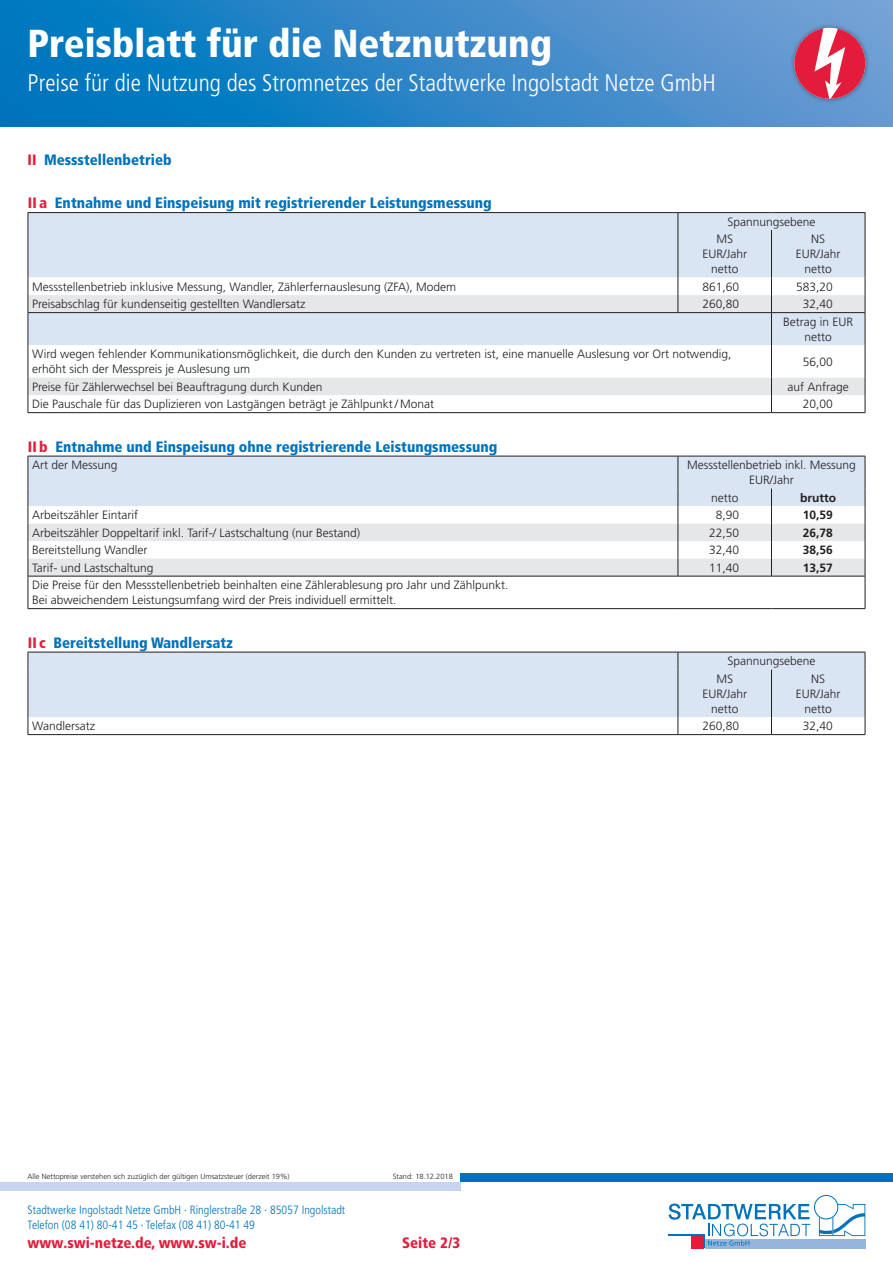
<style>
.page{position:relative;width:893px;height:1263px;background:#fff}
.page>*{position:absolute;margin:0;border:0;box-sizing:border-box;transform-origin:0 0}
.t1{font:900 condensed 39px "Frutiger LT Pro";color:#fff}
.t2{font:300 condensed 24px "Frutiger LT Pro";color:#fff}
.Formularziffer{font:900 condensed 15px "Frutiger LT Pro";color:#0072bc}
.t3{font:900 condensed 15px "Frutiger LT Pro";color:#e41c3b}
.Tabelle_Preisblatt{font:300 12px/15px "Frutiger LT Std";color:#231f20}
.Tabelle_Preisblatt_z{font:300 12px "Frutiger LT Std";color:#231f20}
.t4{font:300 condensed 12px/15.8px "Frutiger LT Std";color:#0072bc}
.Tabelle_Preisblatt_P{font:300 12px "Frutiger LT Std";color:#231f20}
.Tabelle_Preisblatt_P-2{font:700 12px "Frutiger LT Std";color:#231f20}
.Tabelle_Preisblatt_z-2{font:700 12px "Frutiger LT Std";color:#231f20}
.t5{font:300 7.5px "Frutiger LT Std";color:#231f20}
.s1{color:#e41c3b}
</style>
<div class="page">
<div style="left:460px;top:1173px;width:433px;height:9px;background:#0072bc"></div>
<div style="left:0;top:1182px;width:460px;height:9px;background:#c6d5ed"></div>
<svg style="left:0;top:0;width:893px;height:126px;background:#3087c7"></svg>
<div style="left:790px;top:23px;width:80px;height:80px;background:#231f20;opacity:.5"></div>
<svg style="left:794px;top:28px;width:71px;height:71px"></svg>
<svg style="left:669px;top:1195px;width:196px;height:53px"></svg>
<div style="left:29px;top:213px;width:836px;height:65px;background:#dae5f4"></div>
<svg style="left:29px;top:295px;width:836px;height:100px"></svg>
<hr style="left:28px;top:212px;width:650px;height:1px;background:#231f20">
<svg style="left:28px;top:213px;width:1px;height:17px"></svg>
<hr style="left:678px;top:212px;width:93px;height:1px;background:#231f20">
<hr style="left:771px;top:212px;width:94px;height:1px;background:#231f20">
<svg style="left:865px;top:213px;width:1px;height:17px"></svg>
<hr style="left:28px;top:230px;width:1px;height:48px;background:#231f20">
<hr style="left:678px;top:230px;width:1px;height:48px;background:#231f20">
<hr style="left:865px;top:230px;width:1px;height:48px;background:#231f20">
<svg style="left:28px;top:278px;width:1px;height:34px"></svg>
<svg style="left:678px;top:278px;width:1px;height:34px"></svg>
<svg style="left:865px;top:278px;width:1px;height:34px"></svg>
<hr style="left:28px;top:313px;width:1px;height:32px;background:#231f20">
<hr style="left:865px;top:313px;width:1px;height:32px;background:#231f20">
<hr style="left:28px;top:345px;width:1px;height:33px;background:#231f20">
<hr style="left:865px;top:345px;width:1px;height:33px;background:#231f20">
<svg style="left:28px;top:378px;width:1px;height:34px"></svg>
<svg style="left:865px;top:378px;width:1px;height:34px"></svg>
<svg style="left:771px;top:278px;width:1px;height:34px"></svg>
<hr style="left:771px;top:345px;width:1px;height:33px;background:#231f20">
<svg style="left:771px;top:378px;width:1px;height:34px"></svg>
<svg style="left:678px;top:213px;width:1px;height:17px"></svg>
<hr style="left:771px;top:230px;width:1px;height:48px;background:#231f20">
<hr style="left:771px;top:313px;width:1px;height:32px;background:#231f20">
<hr style="left:28px;top:312px;width:650px;height:1px;background:#231f20">
<hr style="left:678px;top:312px;width:93px;height:1px;background:#231f20">
<hr style="left:771px;top:312px;width:94px;height:1px;background:#231f20">
<hr style="left:28px;top:412px;width:650px;height:1px;background:#231f20">
<hr style="left:678px;top:412px;width:93px;height:1px;background:#231f20">
<hr style="left:771px;top:412px;width:94px;height:1px;background:#231f20">
<div style="left:29px;top:653px;width:836px;height:64px;background:#dae5f4"></div>
<hr style="left:28px;top:652px;width:650px;height:1px;background:#231f20">
<svg style="left:28px;top:652px;width:1px;height:18px"></svg>
<hr style="left:678px;top:652px;width:93px;height:1px;background:#231f20">
<hr style="left:771px;top:652px;width:94px;height:1px;background:#231f20">
<svg style="left:865px;top:652px;width:1px;height:18px"></svg>
<hr style="left:28px;top:670px;width:1px;height:47px;background:#231f20">
<hr style="left:678px;top:670px;width:1px;height:47px;background:#231f20">
<hr style="left:865px;top:670px;width:1px;height:47px;background:#231f20">
<svg style="left:28px;top:717px;width:838px;height:18px"></svg>
<svg style="left:678px;top:652px;width:1px;height:18px"></svg>
<hr style="left:771px;top:670px;width:1px;height:47px;background:#231f20">
<hr style="left:28px;top:734px;width:650px;height:1px;background:#231f20">
<hr style="left:678px;top:734px;width:93px;height:1px;background:#231f20">
<hr style="left:771px;top:734px;width:94px;height:1px;background:#231f20">
<hr style="left:28px;top:576px;width:1px;height:32px;background:#231f20">
<hr style="left:865px;top:576px;width:1px;height:32px;background:#231f20">
<svg style="left:28px;top:456px;width:838px;height:120px"></svg>
<hr style="left:28px;top:576px;width:650px;height:1px;background:#231f20">
<hr style="left:678px;top:576px;width:93px;height:1px;background:#231f20">
<hr style="left:771px;top:576px;width:94px;height:1px;background:#231f20">
<hr style="left:28px;top:608px;width:650px;height:1px;background:#231f20">
<hr style="left:678px;top:608px;width:93px;height:1px;background:#231f20">
<hr style="left:771px;top:608px;width:94px;height:1px;background:#231f20">
<h1 class="t1" style="left:28px;top:20px;width:526px">Preisblatt für die Netznutzung</h1>
<h2 class="t2" style="left:28px;top:69px;width:690px">Preise für die Nutzung des Stromnetzes der Stadtwerke Ingolstadt Netze GmbH</h2>
<h3 class="Formularziffer" style="left:28px;top:151px;width:146px"><span class="s1">II</span> Messstellenbetrieb</h3>
<h3 class="Formularziffer" style="left:28px;top:194px;width:465px"><span class="s1">II a</span> Entnahme und Einspeisung mit registrierender Leistungsmessung</h3>
<p class="Tabelle_Preisblatt_z" style="left:727px;top:215px;width:90px">Spannungsebene</p>
<p class="Tabelle_Preisblatt_z" style="left:716px;top:232px;width:18px">MS</p>
<p class="Tabelle_Preisblatt_z" style="left:702px;top:247px;width:46px">EUR/Jahr</p>
<p class="Tabelle_Preisblatt_z" style="left:711px;top:262px;width:29px">netto</p>
<p class="Tabelle_Preisblatt_z" style="left:811px;top:232px;width:16px">NS</p>
<p class="Tabelle_Preisblatt_z" style="left:796px;top:247px;width:46px">EUR/Jahr</p>
<p class="Tabelle_Preisblatt_z" style="left:805px;top:262px;width:29px">netto</p>
<p class="Tabelle_Preisblatt" style="left:32px;top:279px;width:426px">Messstellenbetrieb inklusive Messung, Wandler, Zählerfernauslesung (ZFA), Modem</p>
<p class="Tabelle_Preisblatt_P" style="left:703px;top:280px;width:38px">861,60</p>
<p class="Tabelle_Preisblatt_P" style="left:796px;top:280px;width:38px">583,20</p>
<p class="Tabelle_Preisblatt" style="left:32px;top:297px;width:275px">Preisabschlag für kundenseitig gestellten Wandlersatz</p>
<p class="Tabelle_Preisblatt_P" style="left:703px;top:297px;width:38px">260,80</p>
<p class="Tabelle_Preisblatt_P" style="left:803px;top:297px;width:32px">32,40</p>
<p class="Tabelle_Preisblatt_z" style="left:783px;top:315px;width:72px">Betrag in EUR</p>
<p class="Tabelle_Preisblatt_z" style="left:805px;top:330px;width:29px">netto</p>
<p class="Tabelle_Preisblatt" style="left:32px;top:347px;width:701px">Wird wegen fehlender Kommunikationsmöglichkeit, die durch den Kunden zu vertreten ist, eine manuelle Auslesung vor Ort notwendig, erhöht sich der Messpreis je Auslesung um</p>
<p class="Tabelle_Preisblatt_P" style="left:803px;top:355px;width:32px">56,00</p>
<p class="Tabelle_Preisblatt" style="left:32px;top:379px;width:292px">Preise für Zählerwechsel bei Beauftragung durch Kunden</p>
<p class="Tabelle_Preisblatt_z" style="left:788px;top:380px;width:63px">auf Anfrage</p>
<p class="Tabelle_Preisblatt" style="left:32px;top:397px;width:403px">Die Pauschale für das Duplizieren von Lastgängen beträgt je Zählpunkt / Monat</p>
<p class="Tabelle_Preisblatt_P" style="left:803px;top:397px;width:32px">20,00</p>
<h3 class="Formularziffer" style="left:28px;top:438px;width:471px"><span class="s1">II b</span> Entnahme und Einspeisung ohne registrierende Leistungsmessung</h3>
<p class="Tabelle_Preisblatt_z" style="left:32px;top:458px;width:87px">Art der Messung</p>
<p class="Tabelle_Preisblatt_z" style="left:687px;top:458px;width:170px">Messstellenbetrieb inkl. Messung</p>
<p class="Tabelle_Preisblatt_z" style="left:749px;top:473px;width:46px">EUR/Jahr</p>
<p class="Tabelle_Preisblatt_z" style="left:711px;top:491px;width:29px">netto</p>
<p class="Tabelle_Preisblatt_z-2" style="left:800px;top:491px;width:37px">brutto</p>
<p class="Tabelle_Preisblatt" style="left:32px;top:508px;width:107px">Arbeitszähler Eintarif</p>
<p class="Tabelle_Preisblatt_P" style="left:716px;top:508px;width:25px">8,90</p>
<p class="Tabelle_Preisblatt_P-2" style="left:803px;top:508px;width:32px">10,59</p>
<p class="Tabelle_Preisblatt" style="left:32px;top:525px;width:330px">Arbeitszähler Doppeltarif inkl. Tarif-/ Lastschaltung (nur Bestand)</p>
<p class="Tabelle_Preisblatt_P" style="left:709px;top:526px;width:32px">22,50</p>
<p class="Tabelle_Preisblatt_P-2" style="left:803px;top:526px;width:32px">26,78</p>
<p class="Tabelle_Preisblatt" style="left:32px;top:543px;width:117px">Bereitstellung Wandler</p>
<p class="Tabelle_Preisblatt_P" style="left:709px;top:543px;width:32px">32,40</p>
<p class="Tabelle_Preisblatt_P-2" style="left:803px;top:543px;width:32px">38,56</p>
<p class="Tabelle_Preisblatt" style="left:32px;top:560px;width:123px">Tarif- und Lastschaltung</p>
<p class="Tabelle_Preisblatt_P" style="left:709px;top:561px;width:32px">11,40</p>
<p class="Tabelle_Preisblatt_P-2" style="left:803px;top:561px;width:32px">13,57</p>
<p class="Tabelle_Preisblatt" style="left:32px;top:578px;width:478px">Die Preise für den Messstellenbetrieb beinhalten eine Zählerablesung pro Jahr und Zählpunkt.</p>
<p class="Tabelle_Preisblatt" style="left:32px;top:593px;width:366px">Bei abweichendem Leistungsumfang wird der Preis individuell ermittelt.</p>
<h3 class="Formularziffer" style="left:28px;top:634px;width:206px"><span class="s1">II c</span> Bereitstellung Wandlersatz</h3>
<p class="Tabelle_Preisblatt_z" style="left:727px;top:654px;width:90px">Spannungsebene</p>
<p class="Tabelle_Preisblatt_z" style="left:716px;top:672px;width:18px">MS</p>
<p class="Tabelle_Preisblatt_z" style="left:702px;top:687px;width:46px">EUR/Jahr</p>
<p class="Tabelle_Preisblatt_z" style="left:711px;top:702px;width:29px">netto</p>
<p class="Tabelle_Preisblatt_z" style="left:811px;top:672px;width:16px">NS</p>
<p class="Tabelle_Preisblatt_z" style="left:796px;top:687px;width:46px">EUR/Jahr</p>
<p class="Tabelle_Preisblatt_z" style="left:805px;top:702px;width:29px">netto</p>
<p class="Tabelle_Preisblatt" style="left:32px;top:719px;width:64px">Wandlersatz</p>
<p class="Tabelle_Preisblatt_P" style="left:703px;top:719px;width:38px">260,80</p>
<p class="Tabelle_Preisblatt_P" style="left:803px;top:719px;width:32px">32,40</p>
<p class="t5" style="left:28px;top:1172px;width:263px">Alle Nettopreise verstehen sich zuzüglich der gültigen Umsatzsteuer (derzeit 19%)</p>
<p class="t5" style="left:393px;top:1172px;width:62px">Stand: 18.12.2018</p>
<p class="t4" style="left:28px;top:1202px;width:319px">Stadtwerke Ingolstadt Netze GmbH · Ringlerstraße 28 · 85057 Ingolstadt<br>Telefon (08 41) 80-41 45 · Telefax (08 41) 80-41 49</p>
<p class="t3" style="left:28px;top:1234px;width:220px">www.swi-netze.de, www.sw-i.de</p>
<p class="t3" style="left:402px;top:1234px;width:60px">Seite 2/3</p>
</div>
